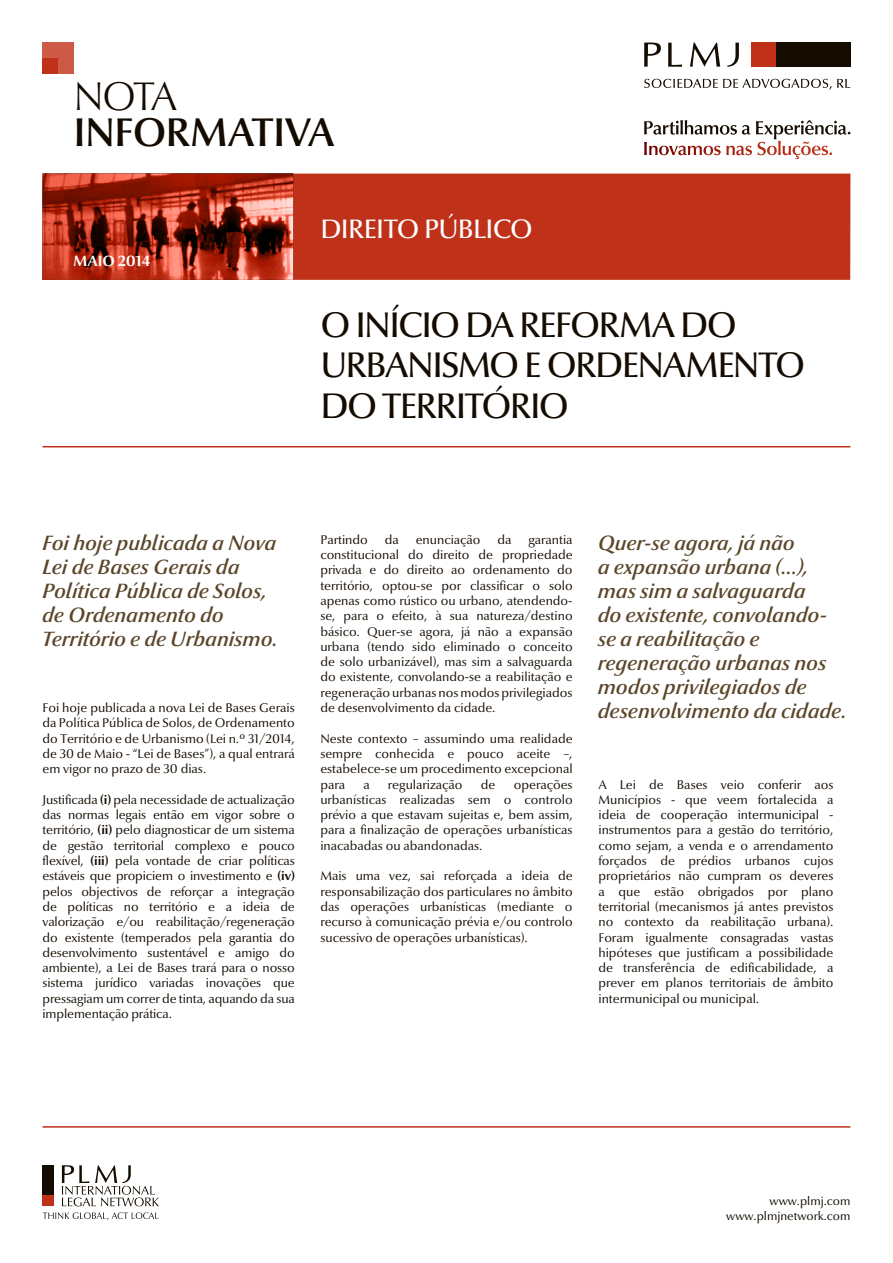
<style>
.page{position:relative;width:893px;height:1263px;background:#fff}
.page>*{position:absolute;margin:0;border:0;box-sizing:border-box;transform-origin:0 0}
.t1{font:600 40.5px "Optima Nova LT";letter-spacing:-.02em;color:#140b01}
.t2{font:300 40.5px "Optima Nova LT";color:#140b01}
.t3{font:500 36px/40.5px "Optima Nova LT";letter-spacing:-.045em;color:#140b01}
.t4{font:27px "Optima Nova LT Medium Os F";letter-spacing:-.025em;color:#fff}
.t5{font:italic 600 21px/24px "Optima Nova LT";color:#5b462a}
.t6{font:700 15px "Optima Nova LT";letter-spacing:-.005em;color:#fff}
.t7{font:12.75px/15.3px "Optima Nova LT";color:#140b01;text-align:justify}
.t8{font:12px/15.8px "Optima Nova LT";color:#140b01;text-align:right}
.s1{font-weight:700}
</style>
<div class="page">
<div style="left:43px;top:174px;width:807px;height:106px;background:#c0311a"></div>
<div style="left:43px;top:1194px;width:11px;height:12px;background:#c0311a"></div>
<div style="left:43px;top:1165px;width:11px;height:29px;background:#140b01"></div>
<svg style="left:62px;top:1165px;width:97px;height:41px"></svg>
<svg style="left:43px;top:1212px;width:116px;height:8px"></svg>
<hr style="left:43px;top:1126px;width:807px;height:2px;background:#c0311a">
<hr style="left:43px;top:446px;width:807px;height:1px;background:#c0311a">
<div style="left:42px;top:43px;width:32px;height:31px;background:#cc5a47"></div>
<div style="left:42px;top:58px;width:16px;height:16px;background:#c0311a"></div>
<div style="left:775px;top:43px;width:75px;height:24px;background:#140b01"></div>
<div style="left:751px;top:43px;width:24px;height:24px;background:#c0311a"></div>
<svg style="left:644px;top:43px;width:95px;height:24px"></svg>
<svg style="left:644px;top:79px;width:187px;height:11px"></svg>
<svg style="left:837px;top:79px;width:13px;height:9px"></svg>
<svg style="left:644px;top:120px;width:206px;height:35px"></svg>
<svg style="left:43px;top:174px;width:250px;height:106px"></svg>
<h1 class="t2" style="left:74px;top:73px;width:105px">NOTA</h1>
<h1 class="t1" style="left:74px;top:108px;width:263px">INFORMATIVA</h1>
<p class="t6" style="left:74px;top:252px;width:78px">MAIO 2014</p>
<h3 class="t4" style="left:320px;top:213px;width:214px">DIREITO PÚBLICO</h3>
<h2 class="t3" style="left:320px;top:305px;width:486px">O INÍCIO DA REFORMA DO<br>URBANISMO E ORDENAMENTO<br>DO TERRITÓRIO</h2>
<h3 class="t5" style="left:43px;top:532px;width:237px">Foi hoje publicada a Nova<br>Lei de Bases Gerais da<br>Política Pública de Solos, de Ordenamento do<br>Território e de Urbanismo.</h3>
<p class="t7" style="left:43px;top:700px;width:254px">Foi hoje publicada a nova Lei de Bases Gerais da Política Pública de Solos, de Ordenamento do Território e de Urbanismo (Lei n.º 31/2014, de 30 de Maio - “Lei de Bases”), a qual entrará em vigor no prazo de 30 dias.</p>
<p class="t7" style="left:43px;top:792px;width:254px">Justificada <span class="s1">(I)</span> pela necessidade de actualização das normas legais então em vigor sobre o território, <span class="s1">(II)</span> pelo diagnosticar de um sistema de gestão territorial complexo e pouco flexível, <span class="s1">(III)</span> pela vontade de criar políticas estáveis que propiciem o investimento e <span class="s1">(IV) </span>pelos objectivos de reforçar a integração de políticas no território e a ideia de valorização e/ou reabilitação/regeneração do existente (temperados pela garantia do desenvolvimento sustentável e amigo do ambiente), a Lei de Bases trará para o nosso sistema jurídico variadas inovações que pressagiam um correr de tinta, aquando da sua implementação prática.</p>
<p class="t7" style="left:320px;top:532px;width:49px">Partindo</p>
<p class="t7" style="left:385px;top:532px;width:16px">da</p>
<p class="t7" style="left:416px;top:532px;width:66px">enunciação</p>
<p class="t7" style="left:497px;top:532px;width:16px">da</p>
<p class="t7" style="left:320px;top:532px;width:254px;text-indent:208px">garantia constitucional do direito de propriedade privada e do direito ao ordenamento do território, optou-se por classificar o solo apenas como rústico ou urbano, atendendo&shy;se, para o efeito, à sua natureza/destino básico. Quer-se agora, já não a expansão urbana (tendo sido eliminado o conceito de solo urbanizável), mas sim a salvaguarda do existente, convolando-se a reabilitação e regeneração urbanas nos modos privilegiados de desenvolvimento da cidade.</p>
<p class="t7" style="left:320px;top:731px;width:254px">Neste contexto – assumindo uma realidade sempre conhecida e pouco aceite –, estabelece-se um procedimento excepcional para</p>
<p class="t7" style="left:363px;top:777px;width:8px">a</p>
<p class="t7" style="left:388px;top:777px;width:76px">regularização</p>
<p class="t7" style="left:481px;top:777px;width:16px">de</p>
<p class="t7" style="left:320px;top:777px;width:254px;text-indent:193px">operações urbanísticas realizadas sem o controlo prévio a que estavam sujeitas e, bem assim, para a finalização de operações urbanísticas inacabadas ou abandonadas.</p>
<p class="t7" style="left:320px;top:869px;width:254px">Mais uma vez, sai reforçada a ideia de responsabilização dos particulares no âmbito das operações urbanísticas (mediante o recurso à comunicação prévia e/ou controlo sucessivo de operações urbanísticas).</p>
<h3 class="t5" style="left:598px;top:532px;width:250px">Quer-se agora, já não<br>a expansão urbana (…), mas sim a salvaguarda<br>do existente, convolando&shy;se a reabilitação e regeneração urbanas nos modos privilegiados de desenvolvimento da cidade.</h3>
<p class="t7" style="left:598px;top:777px;width:237px">A Lei de Bases veio conferir aos Municípios - que veem fortalecida a ideia de cooperação intermunicipal - instrumentos para a gestão do território, como sejam, a venda e o arrendamento forçados de prédios urbanos cujos proprietários não cumpram os deveres a que estão obrigados por plano territorial (mecanismos já antes previstos no contexto da reabilitação urbana).<br>Foram igualmente consagradas vastas hipóteses que justificam a possibilidade de transferência de edificabilidade, a prever em planos territoriais de âmbito intermunicipal ou municipal.</p>
<p class="t8" style="left:726px;top:1193px;width:126px">www.plmj.com www.plmjnetwork.com</p>
</div>
